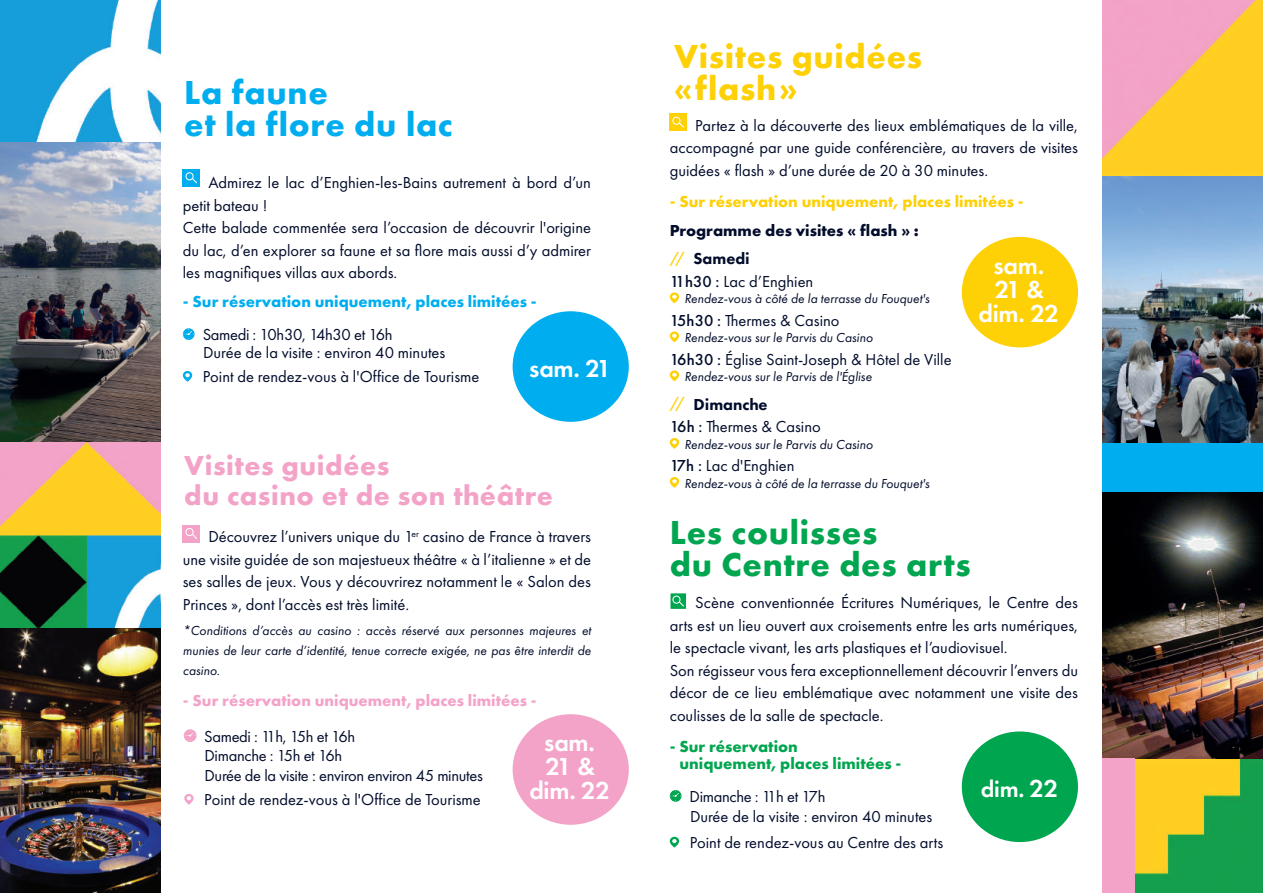
<style>
.page{position:relative;width:1263px;height:893px;background:#fff}
.page>*{position:absolute;margin:0;border:0;box-sizing:border-box;transform-origin:0 0}
.t1{font:700 34.5px/31.5px "Futura PT";letter-spacing:.02em;color:#00a54f}
.t2{font:700 34.5px/31.5px "Futura PT";letter-spacing:.02em;color:#00aeef}
.t3{font:700 34.5px/31.5px "Futura PT";letter-spacing:.02em;color:#fed006}
.t4{font:700 28.5px/30px "Futura PT";letter-spacing:.02em;color:#f4a3c8}
.t5{font:600 25.5px/24px "Futura PT";letter-spacing:-.01em;color:#fff;text-align:center}
.t6{font:600 24px "Futura PT";color:#fff}
.t7{font:16.5px/22.5px "Futura PT";color:#020c2b}
.t8{font:16.5px/19.5px "Futura PT";letter-spacing:-.02em;color:#020c2b}
.t9{font:700 16.5px "Futura PT";color:#00aeef}
.t10{font:700 16.5px "Futura PT";color:#f4a3c8}
.t11{font:700 16.5px "Futura PT";color:#fed006}
.t12{font:700 16.5px/16.5px "Futura PT";color:#00a54f}
.t13{font:700 16.5px/28.5px "Futura PT";color:#020c2b}
.t14{font:italic 13.5px/19.8px "Futura PT";color:#020c2b;text-align:justify}
.s1{font-weight:500;font-size:15px;color:#fed006}
.s2{font-weight:800}
.s3{font-weight:500}
.s4{font-size:25.5px}
</style>
<div class="page">
<div style="left:183px;top:169px;width:17px;height:17px;background:#00aeef"></div>
<div style="left:185px;top:172px;width:9px;height:8px;border:1px solid #fff;border-radius:50%"></div>
<svg style="left:191px;top:177px;width:6px;height:7px"></svg>
<svg style="left:183px;top:329px;width:11px;height:11px"></svg>
<svg style="left:183px;top:371px;width:9px;height:11px"></svg>
<div style="left:183px;top:525px;width:17px;height:17px;background:#f4a3c8"></div>
<div style="left:185px;top:528px;width:9px;height:8px;border:1px solid #fff;border-radius:50%"></div>
<svg style="left:191px;top:533px;width:6px;height:6px"></svg>
<div style="left:184px;top:729px;width:12px;height:13px;border:1px solid #f4a3c8;border-radius:50%"></div>
<svg style="left:185px;top:730px;width:11px;height:11px"></svg>
<svg style="left:184px;top:794px;width:10px;height:11px"></svg>
<div style="left:670px;top:114px;width:17px;height:17px;background:#fed006"></div>
<div style="left:672px;top:117px;width:8px;height:8px;border:1px solid #fff;border-radius:50%"></div>
<svg style="left:678px;top:122px;width:6px;height:6px"></svg>
<svg style="left:670px;top:292px;width:9px;height:11px"></svg>
<svg style="left:670px;top:331px;width:9px;height:11px"></svg>
<svg style="left:670px;top:370px;width:9px;height:11px"></svg>
<svg style="left:670px;top:438px;width:9px;height:11px"></svg>
<svg style="left:670px;top:477px;width:9px;height:11px"></svg>
<svg style="left:670px;top:593px;width:16px;height:16px"></svg>
<div style="left:673px;top:596px;width:7px;height:7px;background:#00a54f;border-radius:50%"></div>
<div style="left:672px;top:596px;width:8px;height:8px;border:1px solid #fff;border-radius:50%"></div>
<svg style="left:678px;top:600px;width:7px;height:8px"></svg>
<img style="left:0;top:0;width:161px;height:143px">
<img style="left:0;top:143px;width:161px;height:300px">
<img style="left:0;top:628px;width:161px;height:265px">
<svg style="left:0;top:443px;width:161px;height:185px;background:#8f9a6f"></svg>
<img style="left:1102px;top:492px;width:161px;height:401px">
<img style="left:1102px;top:0;width:161px;height:443px">
<div style="left:1102px;top:758px;width:32px;height:135px;background:#f4a3c8"></div>
<div style="left:1102px;top:443px;width:161px;height:49px;background:#00aeef"></div>
<svg style="left:670px;top:791px;width:11px;height:10px"></svg>
<svg style="left:670px;top:837px;width:9px;height:10px"></svg>
<div style="left:513px;top:311px;width:116px;height:111px;background:#00aeef;border-radius:50%"></div>
<div style="left:513px;top:714px;width:116px;height:111px;background:#f4a3c8;border-radius:50%"></div>
<div style="left:962px;top:237px;width:116px;height:110px;background:#fed006;border-radius:50%"></div>
<div style="left:962px;top:731px;width:116px;height:111px;background:#00a54f;border-radius:50%"></div>
<h1 class="t2" style="left:184px;top:76px;width:270px">La faune<br>et la flore du lac</h1>
<p class="t7" style="left:183px;top:172px;width:410px;text-indent:26px">Admirez le lac d’Enghien-les-Bains autrement à bord d’un petit bateau !<br>Cette balade commentée sera l’occasion de découvrir l'origine du lac, d’en explorer sa faune et sa flore mais aussi d’y admirer les magnifiques villas aux abords.</p>
<p class="t9" style="left:183px;top:291px;width:355px">- Sur réservation uniquement, places limitées -</p>
<p class="t7" style="left:203px;top:325px;width:244px;line-height:18px">Samedi : 10h30, 14h30 et 16h<br>Durée de la visite : environ 40 minutes</p>
<p class="t7" style="left:203px;top:365px;width:278px">Point de rendez-vous à l'Office de Tourisme</p>
<h3 class="t5" style="left:529px;top:356px;width:84px">sam. 21</h3>
<h2 class="t4" style="left:184px;top:450px;width:370px">Visites guidées<br>du casino et de son théâtre</h2>
<p class="t7" style="left:183px;top:525px;width:410px;text-align:justify;text-indent:26px">Découvrez l’univers unique du 1<sup>er</sup> casino de France à travers une visite guidée de son majestueux théâtre « à l’italienne » et de ses salles de jeux. Vous y découvrirez notamment le « Salon des Princes », dont l’accès est très limité.</p>
<p class="t14" style="left:183px;top:621px;width:410px">*Conditions d’accès au casino : accès réservé aux personnes majeures et munies de leur carte d’identité, tenue correcte exigée, ne pas être interdit de casino.</p>
<p class="t10" style="left:183px;top:690px;width:355px">- Sur réservation uniquement, places limitées -</p>
<p class="t8" style="left:204px;top:726px;width:280px">Samedi : 11h, 15h et 16h<br>Dimanche : 15h et 16h<br>Durée de la visite : environ environ 45 minutes</p>
<p class="t7" style="left:204px;top:788px;width:278px">Point de rendez-vous à l'Office de Tourisme</p>
<h3 class="t5" style="left:529px;top:730px;width:82px">sam.<br>21 &amp; dim. 22</h3>
<h1 class="t3" style="left:674px;top:40px;width:250px">Visites guidées «flash»</h1>
<p class="t7" style="left:670px;top:114px;width:410px;text-align:justify;text-indent:26px">Partez à la découverte des lieux emblématiques de la ville, accompagné par une guide conférencière, au travers de visites guidées « flash » d’une durée de 20 à 30 minutes.</p>
<p class="t11" style="left:670px;top:191px;width:355px">- Sur réservation uniquement, places limitées -</p>
<p class="t13" style="left:670px;top:216px;width:251px">Programme des visites « flash » : <span class="s1">//</span> <span class="s2">Samedi</span></p>
<p class="t7" style="left:670px;top:270px;width:145px"><span class="s3">11h30 :</span> Lac d’Enghien</p>
<p class="t14" style="left:684px;top:289px;width:247px">Rendez-vous à côté de la terrasse du Fouquet's</p>
<p class="t7" style="left:670px;top:309px;width:171px"><span class="s3">15h30 :</span> Thermes &amp; Casino</p>
<p class="t14" style="left:684px;top:328px;width:190px">Rendez-vous sur le Parvis du Casino</p>
<p class="t7" style="left:670px;top:348px;width:283px"><span class="s3">16h30 :</span> Église Saint-Joseph &amp; Hôtel de Ville</p>
<p class="t14" style="left:684px;top:367px;width:189px">Rendez-vous sur le Parvis de l'Église</p>
<p class="t7" style="left:670px;top:393px;width:153px"><span class="s1">//</span> <span class="s2">Dimanche<br></span><span class="s3">16h :</span> Thermes &amp; Casino</p>
<p class="t14" style="left:684px;top:434px;width:190px">Rendez-vous sur le Parvis du Casino</p>
<p class="t7" style="left:670px;top:454px;width:126px"><span class="s3">17h :</span> Lac d'Enghien</p>
<p class="t14" style="left:684px;top:473px;width:247px">Rendez-vous à côté de la terrasse du Fouquet's</p>
<h3 class="t5" style="left:978px;top:253px;width:82px">sam.<br>21 &amp; dim. 22</h3>
<h1 class="t1" style="left:670px;top:516px;width:303px">Les coulisses<br>du Centre des arts</h1>
<p class="t7" style="left:670px;top:591px;width:410px;text-indent:26px">Scène conventionnée Écritures Numériques, le Centre des arts est un lieu ouvert aux croisements entre les arts numériques, le spectacle vivant, les arts plastiques et l’audiovisuel.<br>Son régisseur vous fera exceptionnellement découvrir l’envers du décor de ce lieu emblématique avec notamment une visite des coulisses de la salle de spectacle.</p>
<p class="t12" style="left:679px;top:738px;width:223px;text-indent:-10px">- Sur réservation<br>uniquement, places limitées -</p>
<p class="t7" style="left:690px;top:786px;width:244px;line-height:20.2px">Dimanche : 11h et 17h<br>Durée de la visite : environ 40 minutes</p>
<p class="t7" style="left:690px;top:831px;width:255px">Point de rendez-vous au Centre des arts</p>
<h3 class="t6" style="left:981px;top:774px;width:79px">dim. <span class="s4">22</span></h3>
</div>
